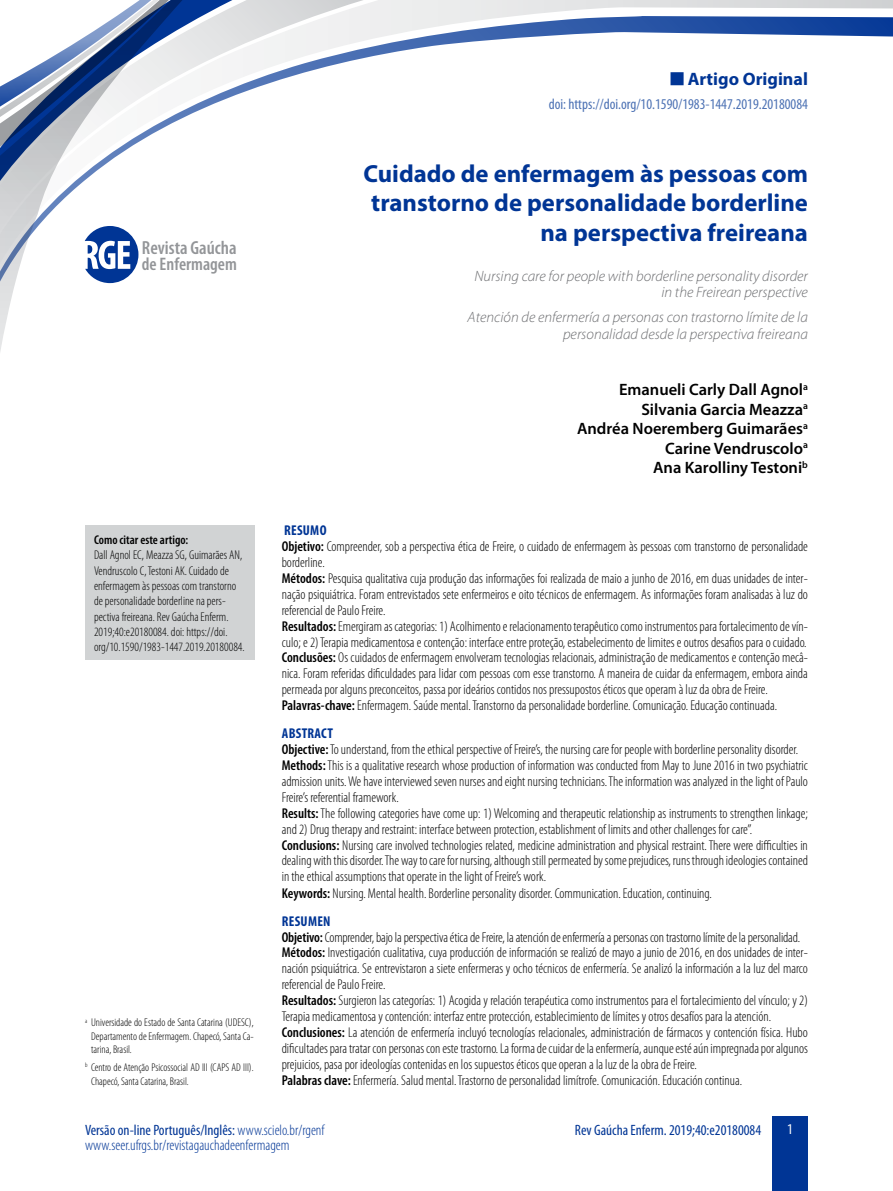
<style>
.page{position:relative;width:893px;height:1191px;background:#fff}
.page>*{position:absolute;margin:0;border:0;box-sizing:border-box;transform-origin:0 0}
.t1{font:700 24.75px/29.7px "Myriad Pro";color:#003595;text-align:right}
.t2{font:600 condensed 19.05px "Myriad Pro";color:#939598}
.t3{font:600 condensed 18.15px "Myriad Pro";color:#939598}
.t4{font:700 18px "Myriad Pro";color:#003595}
.t5{font:600 16.5px/19.5px "Myriad Pro";color:#000;text-align:right}
.t6{font:italic 300 15px/16.5px "Myriad Pro";color:#6d6e71;text-align:right}
.t7{font:300 condensed 15px/15px "Myriad Pro";color:#003595}
.t8{font:condensed 15px "Myriad Pro";color:#4d72b4}
.t9{font:condensed 15px "Myriad Pro";color:#003595}
.t10{font:condensed 15px "Myriad Pro";color:#fff}
.t11{font:300 condensed 14.25px/15.9px "Myriad Pro";color:#000}
.t12{font:300 condensed 12.75px/15.3px "Myriad Pro";color:#000}
.t13{font:600 condensed 12.75px "Myriad Pro";color:#000}
.t14{font:300 condensed 11.25px/13.5px "Myriad Pro";color:#000;text-align:justify}
.s1{font-weight:700;color:#003595}
.s2{font-weight:600}
.s3{font-weight:400}
</style>
<div class="page">
<svg style="left:202px;top:0;width:691px;height:109px"></svg>
<svg style="left:0;top:0;width:202px;height:352px"></svg>
<svg style="left:85px;top:226px;width:53px;height:57px"></svg>
<div style="left:772px;top:1116px;width:36px;height:75px;background:#003595"></div>
<div style="left:85px;top:525px;width:169px;height:135px;background:#d1d3d4"></div>
<svg style="left:670px;top:72px;width:14px;height:13px"></svg>
<h2 class="t2" style="left:142px;top:237px;width:96px">Revista Gaúcha</h2>
<p class="t3" style="left:142px;top:254px;width:96px">de Enfermagem</p>
<p class="t13" style="left:94px;top:533px;width:96px">Como citar este artigo:</p>
<p class="t12" style="left:94px;top:548px;width:152px">Dall Agnol EC, Meazza SG, Guimarães AN, Vendruscolo C, Testoni AK. Cuidado de enfermagem às pessoas com transtorno de personalidade borderline na pers&shy;pectiva freireana. Rev Gaúcha Enferm.<br>2019;40:e20180084. doi: https://doi. org/10.1590/1983-1447.2019.20180084.</p>
<p class="t14" style="left:91px;top:1016px;width:164px;text-indent:-6px"><sup>a</sup> Universidade do Estado de Santa Catarina (UDESC), Departamento de Enfermagem. Chapecó, Santa Ca&shy;tarina, Brasil.</p>
<p class="t14" style="left:91px;top:1061px;width:164px;text-indent:-6px"><sup>b</sup> Centro de Atenção Psicossocial AD III (CAPS AD III).<br>Chapecó, Santa Catarina, Brasil.</p>
<p class="t4" style="left:688px;top:67px;width:122px">Artigo Original</p>
<p class="t8" style="left:549px;top:96px;width:261px">doi: https://doi.org/10.1590/1983-1447.2019.20180084</p>
<h1 class="t1" style="left:364px;top:158px;width:446px">Cuidado de enfermagem às pessoas com transtorno de personalidade borderline na perspectiva freireana</h1>
<p class="t6" style="left:474px;top:268px;width:335px">Nursing care for people with borderline personality disorder in the Freirean perspective</p>
<p class="t6" style="left:468px;top:310px;width:342px">Atención de enfermería a personas con trastorno límite de la personalidad desde la perspectiva freireana</p>
<p class="t5" style="left:577px;top:380px;width:232px">Emanueli Carly Dall Agnol<sup>a<br></sup>Silvania Garcia Meazza<sup>a<br></sup>Andréa Noeremberg Guimarães<sup>a<br></sup>Carine Vendruscolo<sup>a<br></sup>Ana Karolliny Testoni<sup>b</sup></p>
<p class="t11" style="left:282px;top:523px;width:528px"><span class="s1">RESUMO<br></span><span class="s2">Objetivo:</span> Compreender, sob a perspectiva ética de Freire, o cuidado de enfermagem às pessoas com transtorno de personalidade borderline.<br><span class="s2">Métodos:</span> Pesquisa qualitativa cuja produção das informações foi realizada de maio a junho de 2016, em duas unidades de inter&shy;nação psiquiátrica. Foram entrevistados sete enfermeiros e oito técnicos de enfermagem. As informações foram analisadas à luz do referencial de Paulo Freire.<br><span class="s2">Resultados:</span> Emergiram as categorias: 1) Acolhimento e relacionamento terapêutico como instrumentos para fortalecimento de vín&shy;culo; e 2) Terapia medicamentosa e contenção: interface entre proteção, estabelecimento de limites e outros desafios para o cuidado.<br><span class="s2">Conclusões:</span> Os cuidados de enfermagem envolveram tecnologias relacionais, administração de medicamentos e contenção mecâ&shy;nica. Foram referidas dificuldades para lidar com pessoas com esse transtorno. A maneira de cuidar da enfermagem, embora ainda permeada por alguns preconceitos, passa por ideários contidos nos pressupostos éticos que operam à luz da obra de Freire.<br><span class="s2">Palavras-chave:</span> Enfermagem. Saúde mental. Transtorno da personalidade borderline. Comunicação. Educação continuada.</p>
<p class="t11" style="left:282px;top:726px;width:528px"><span class="s1">ABSTRACT<br></span><span class="s2">Objective:</span> To understand, from the ethical perspective of Freire’s, the nursing care for people with borderline personality disorder.<br><span class="s2">Methods:</span> This is a qualitative research whose production of information was conducted from May to June 2016 in two psychiatric admission units. We have interviewed seven nurses and eight nursing technicians. The information was analyzed in the light of Paulo Freire’s referential framework.<br><span class="s2">Results:</span> The following categories have come up: 1) Welcoming and therapeutic relationship as instruments to strengthen linkage; and 2) Drug therapy and restraint: interface between protection, establishment of limits and other challenges for care”.<br><span class="s2">Conclusions:</span> Nursing care involved technologies related, medicine administration and physical restraint. There were difficulties in dealing with this disorder. The way to care for nursing, although still permeated by some prejudices, runs through ideologies contained in the ethical assumptions that operate in the light of Freire’s work.<br><span class="s2">Keywords:</span> Nursing. Mental health. Borderline personality disorder. Communication. Education, continuing.</p>
<p class="t11" style="left:282px;top:913px;width:528px"><span class="s1">RESUMEN<br></span><span class="s2">Objetivo:</span> Comprender, bajo la perspectiva ética de Freire, la atención de enfermería a personas con trastorno límite de la personalidad.<br><span class="s2">Métodos:</span> Investigación cualitativa, cuya producción de información se realizó de mayo a junio de 2016, en dos unidades de inter&shy;nación psiquiátrica. Se entrevistaron a siete enfermeras y ocho técnicos de enfermería. Se analizó la información a la luz del marco referencial de Paulo Freire.<br><span class="s2">Resultados:</span> Surgieron las categorías: 1) Acogida y relación terapéutica como instrumentos para el fortalecimiento del vínculo; y 2)<br>Terapia medicamentosa y contención: interfaz entre protección, establecimiento de límites y otros desafíos para la atención.<br><span class="s2">Conclusiones:</span> La atención de enfermería incluyó tecnologías relacionales, administración de fármacos y contención física. Hubo dificultades para tratar con personas con este trastorno. La forma de cuidar de la enfermería, aunque esté aún impregnada por algunos prejuicios, pasa por ideologías contenidas en los supuestos éticos que operan a la luz de la obra de Freire.<br><span class="s2">Palabras clave:</span> Enfermería. Salud mental. Trastorno de personalidad limítrofe. Comunicación. Educación continua.</p>
<p class="t7" style="left:85px;top:1123px;width:241px"><span class="s3">Versão on-line Português/Inglês:</span> www.scielo.br/rgenf www.seer.ufrgs.br/revistagauchadeenfermagem</p>
<p class="t9" style="left:575px;top:1122px;width:188px">Rev Gaúcha Enferm. 2019;40:e20180084</p>
<p class="t10" style="left:787px;top:1121px;width:7px">1</p>
</div>
